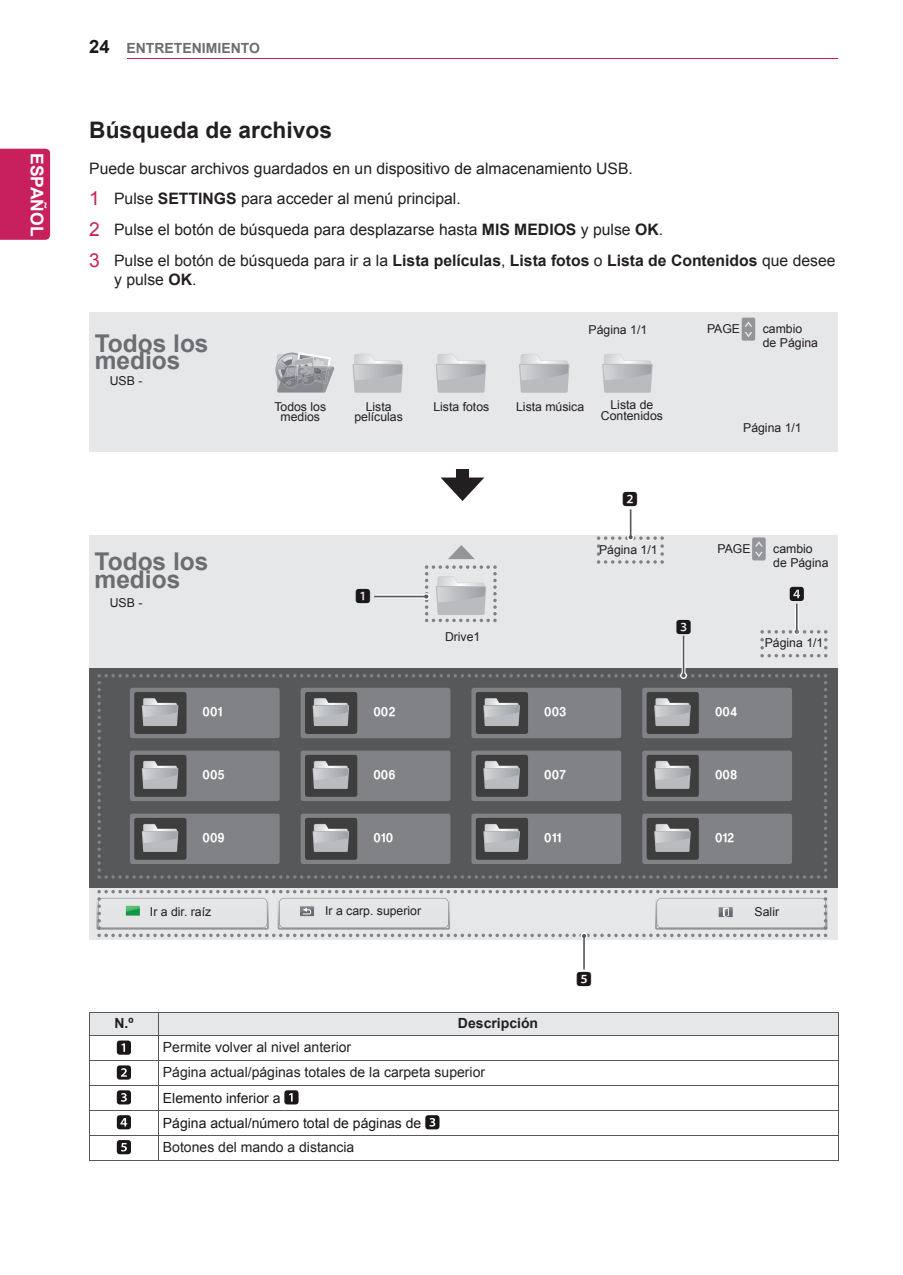
<style>
.page{position:relative;width:903px;height:1275px;background:#fff}
.page>*{position:absolute;margin:0;border:0;box-sizing:border-box;transform-origin:0 0}
.t1{font:700 24.5px/17.5px "Arial";color:#6c6d70}
.t2{font:700 22.75px "Arial";color:#231f20}
.t3{font:700 21px "Arial";color:#fff}
.t4{font:700 18.38px "Arial";color:#1a161a}
.t5{font:700 17.5px "Arial";color:#fff}
.t6{font:15.75px/30.6px "Arial";color:#231f20}
.t7{font:15.75px "Koz Go Pro";color:#1a161a}
.t8{font:14px/24.8px "Arial";color:#231f20}
.t9{font:14px/24.8px "Arial";color:#1a161a}
.t10{font:700 14px "Arial";color:#6c6d70}
.t11{font:700 14px "Arial";color:#231f20}
.t12{font:12.25px/10.5px "Arial";color:#231f20;text-align:center}
.t13{font:12.25px "YDI Cstre M";color:#fff}
.s1{font-size:19.25px;color:#c8205d}
.s2{font-weight:700}
</style>
<div class="page">
<hr style="left:127px;top:58px;width:711px;height:1px;background:#c8205d">
<div style="left:0;top:149px;width:50px;height:91px;background:#c8205d"></div>
<hr style="left:89px;top:1012px;width:69px;height:1px;background:#57585a">
<hr style="left:158px;top:1012px;width:680px;height:1px;background:#57585a">
<hr style="left:89px;top:1159px;width:69px;height:1px;background:#57585a">
<hr style="left:158px;top:1159px;width:680px;height:1px;background:#57585a">
<svg style="left:89px;top:1013px;width:750px;height:146px"></svg>
<div style="left:89px;top:313px;width:748px;height:139px;background:#e6e7e9"></div>
<svg style="left:275px;top:352px;width:59px;height:41px"></svg>
<svg style="left:352px;top:354px;width:51px;height:39px"></svg>
<svg style="left:436px;top:354px;width:50px;height:39px"></svg>
<svg style="left:519px;top:354px;width:50px;height:39px"></svg>
<svg style="left:602px;top:354px;width:51px;height:39px"></svg>
<div style="left:89px;top:535px;width:748px;height:404px;background:#e6e7e9"></div>
<div style="left:89px;top:668px;width:748px;height:219px;background:#57585a"></div>
<svg style="left:448px;top:545px;width:27px;height:14px"></svg>
<hr style="left:375px;top:595px;width:52px;height:3px;background:#fff;border-radius:2px">
<hr style="left:374px;top:596px;width:52px;height:1px;background:#57585a">
<svg style="left:423px;top:565px;width:74px;height:57px"></svg>
<hr style="left:682px;top:637px;width:3px;height:40px;background:#fff;border-radius:2px">
<hr style="left:683px;top:636px;width:1px;height:40px;background:#57585a">
<svg style="left:97px;top:672px;width:730px;height:207px"></svg>
<hr style="left:583px;top:936px;width:2px;height:34px;background:#57585a">
<svg style="left:96px;top:890px;width:731px;height:49px"></svg>
<svg style="left:597px;top:509px;width:67px;height:55px"></svg>
<div style="left:456px;top:470px;width:13px;height:17px;background:#231f20"></div>
<svg style="left:441px;top:477px;width:43px;height:24px"></svg>
<svg style="left:742px;top:318px;width:13px;height:23px"></svg>
<svg style="left:760px;top:587px;width:67px;height:70px"></svg>
<svg style="left:752px;top:537px;width:14px;height:23px"></svg>
<p class="t5" style="left:49px;top:153px;width:85px;rotate:90deg">ESPAÑOL</p>
<h3 class="t3" style="left:50px;top:172px;width:47px;rotate:90deg">ENG</h3>
<p class="t4" style="left:89px;top:34px;width:22px">24</p>
<p class="t10" style="left:126px;top:39px;width:135px">ENTRETENIMIENTO</p>
<h2 class="t2" style="left:89px;top:115px;width:244px">Búsqueda de archivos</h2>
<p class="t6" style="left:89px;top:153px;width:748px">Puede buscar archivos guardados en un dispositivo de almacenamiento USB.<br><span class="s1">1</span> Pulse <span class="s2">SETTINGS</span> para acceder al menú principal.<br><span class="s1">2</span> Pulse el botón de búsqueda para desplazarse hasta <span class="s2">MIS MEDIOS</span> y pulse <span class="s2">OK</span>.<br><span class="s1">3</span> Pulse el botón de búsqueda para ir a la <span class="s2">Lista películas</span>, <span class="s2">Lista fotos</span> o <span class="s2">Lista de Contenidos</span> que desee</p>
<p class="t6" style="left:114px;top:264px;width:84px">y pulse <span class="s2">OK</span>.</p>
<h1 class="t1" style="left:95px;top:335px;width:115px">Todos los medios</h1>
<p class="t12" style="left:110px;top:375px;width:34px">USB -</p>
<h1 class="t1" style="left:95px;top:554px;width:115px">Todos los medios</h1>
<p class="t12" style="left:110px;top:598px;width:34px">USB -</p>
<p class="t13" style="left:203px;top:705px;width:21px">001</p>
<p class="t13" style="left:203px;top:768px;width:24px">005</p>
<p class="t13" style="left:203px;top:831px;width:24px">009</p>
<p class="t12" style="left:589px;top:325px;width:60px">Página 1/1</p>
<p class="t12" style="left:274px;top:401px;width:53px">Todos los medios</p>
<p class="t12" style="left:354px;top:401px;width:50px">Lista películas</p>
<p class="t12" style="left:433px;top:402px;width:57px">Lista fotos</p>
<p class="t12" style="left:601px;top:400px;width:63px">Lista de<br>Contenidos</p>
<p class="t12" style="left:516px;top:401px;width:70px">Lista música</p>
<p class="t12" style="left:707px;top:324px;width:35px">PAGE</p>
<p class="t12" style="left:763px;top:322px;width:57px;line-height:14px;text-align:left">cambio de Página</p>
<p class="t12" style="left:743px;top:422px;width:60px">Página 1/1</p>
<p class="t7" style="left:355px;top:586px;width:17px">1</p>
<p class="t12" style="left:445px;top:631px;width:37px">Drive1</p>
<p class="t7" style="left:622px;top:489px;width:17px">2</p>
<p class="t12" style="left:599px;top:544px;width:60px">Página 1/1</p>
<p class="t7" style="left:676px;top:617px;width:17px">3</p>
<p class="t12" style="left:717px;top:544px;width:35px">PAGE</p>
<p class="t12" style="left:773px;top:542px;width:57px;line-height:14px;text-align:left">cambio de Página</p>
<p class="t12" style="left:765px;top:637px;width:60px">Página 1/1</p>
<p class="t13" style="left:373px;top:705px;width:24px">002</p>
<p class="t13" style="left:544px;top:705px;width:24px">003</p>
<p class="t13" style="left:715px;top:705px;width:24px">004</p>
<p class="t13" style="left:373px;top:768px;width:24px">006</p>
<p class="t13" style="left:544px;top:768px;width:24px">007</p>
<p class="t13" style="left:715px;top:768px;width:24px">008</p>
<p class="t13" style="left:373px;top:831px;width:21px">010</p>
<p class="t13" style="left:544px;top:831px;width:18px">011</p>
<p class="t13" style="left:715px;top:831px;width:21px">012</p>
<p class="t12" style="left:150px;top:906px;width:63px">Ir a dir. raíz</p>
<p class="t12" style="left:325px;top:905px;width:97px">Ir a carp. superior</p>
<p class="t12" style="left:754px;top:906px;width:26px">Salir</p>
<p class="t11" style="left:114px;top:1013px;width:21px">N.º</p>
<p class="t11" style="left:458px;top:1013px;width:82px">Descripción</p>
<p class="t8" style="left:163px;top:1035px;width:324px">Permite volver al nivel anterior<br>Página actual/páginas totales de la carpeta superior</p>
<p class="t9" style="left:163px;top:1086px;width:260px">Elemento inferior a<br>Página actual/número total de páginas de</p>
<p class="t8" style="left:163px;top:1134px;width:193px">Botones del mando a distancia</p>
<p class="t7" style="left:576px;top:969px;width:17px">5</p>
</div>
